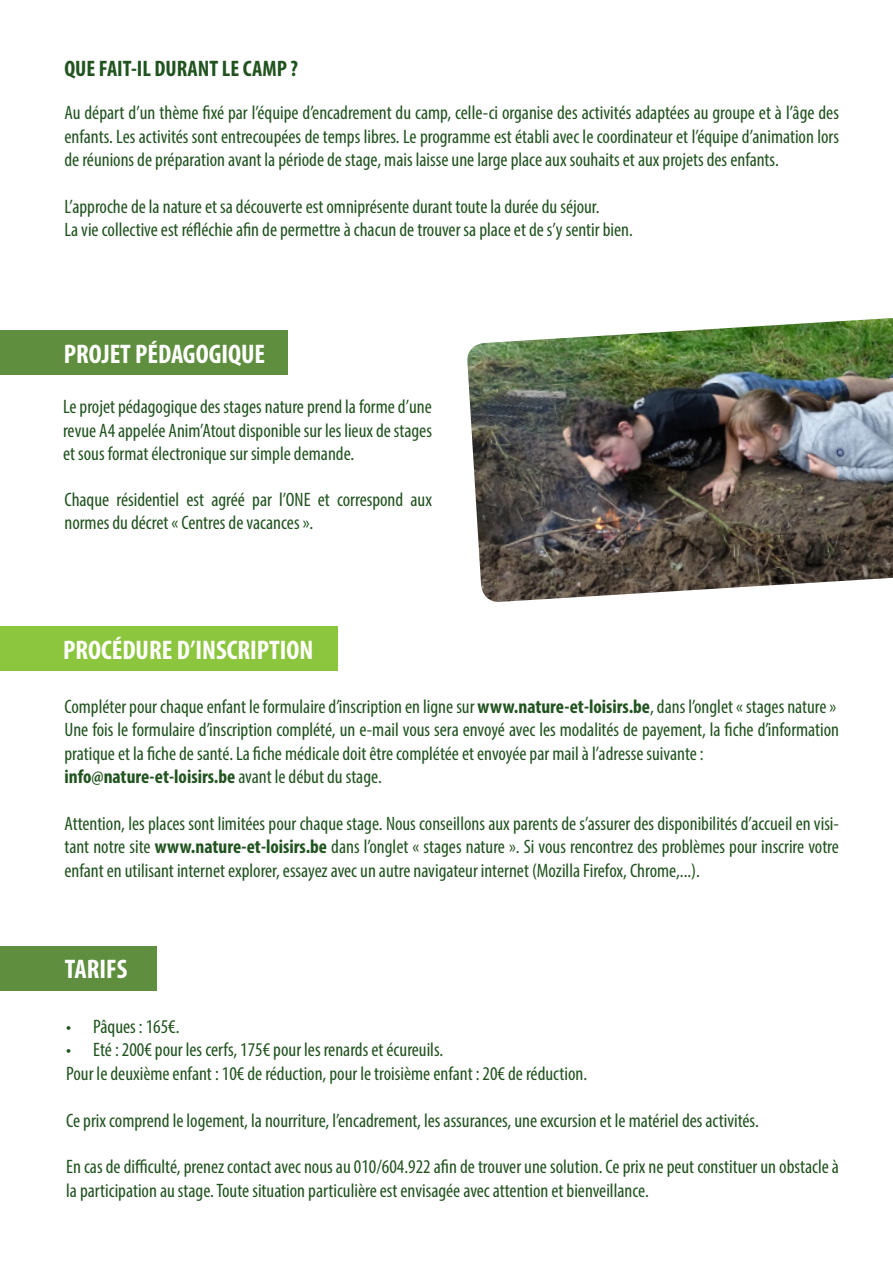
<style>
.page{position:relative;width:893px;height:1263px;background:#fff}
.page>*{position:absolute;margin:0;border:0;box-sizing:border-box;transform-origin:0 0}
.t1{font:700 condensed 27px "Myriad Pro";color:#fff}
.t2{font:700 condensed 22.5px "Myriad Pro";color:#21531f}
.t3{font:condensed 19.5px/23.4px "Myriad Pro";color:#21531f;text-align:justify}
.t4{font:700 condensed 19.5px "Myriad Pro";color:#21531f}
.s1{font-weight:700}
.s2{font-weight:400}
</style>
<div class="page">
<img style="left:467px;top:318px;width:426px;height:284px">
<div style="left:0;top:626px;width:337px;height:45px;background:#8cc63e"></div>
<div style="left:0;top:330px;width:287px;height:45px;background:#5e8e3e"></div>
<div style="left:0;top:946px;width:157px;height:44px;background:#5e8e3e"></div>
<p class="t2" style="left:64px;top:55px;width:235px">QUE FAIT-IL DURANT LE CAMP ?</p>
<p class="t3" style="left:64px;top:101px;width:776px">Au départ d’un thème fixé par l’équipe d’encadrement du camp, celle-ci organise des activités adaptées au groupe et à l’âge des enfants. Les activités sont entrecoupées de temps libres. Le programme est établi avec le coordinateur et l’équipe d’animation lors de réunions de préparation avant la période de stage, mais laisse une large place aux souhaits et aux projets des enfants.</p>
<p class="t3" style="left:64px;top:195px;width:537px">L’approche de la nature et sa découverte est omniprésente durant toute la durée du séjour.</p>
<p class="t3" style="left:64px;top:218px;width:570px">La vie collective est réfléchie afin de permettre à chacun de trouver sa place et de s’y sentir bien.</p>
<p class="t1" style="left:64px;top:337px;width:203px">PROJET PÉDAGOGIQUE</p>
<p class="t3" style="left:63px;top:395px;width:370px">Le projet pédagogique des stages nature prend la forme d’une revue A4 appelée Anim’Atout disponible sur les lieux de stages et sous format électronique sur simple demande.</p>
<p class="t3" style="left:64px;top:487px;width:369px">Chaque résidentiel est agréé par l’ONE et correspond aux normes du décret « Centres de vacances ».</p>
<p class="t1" style="left:63px;top:633px;width:252px">PROCÉDURE D’INSCRIPTION</p>
<p class="t3" style="left:64px;top:694px;width:774px">Compléter pour chaque enfant le formulaire d’inscription en ligne sur <span class="s1">www.nature-et-loisirs.be</span>, dans l’onglet « stages nature »</p>
<p class="t3" style="left:64px;top:718px;width:776px">Une fois le formulaire d’inscription complété, un e-mail vous sera envoyé avec les modalités de payement, la fiche d’information pratique et la fiche de santé. La fiche médicale doit être complétée et envoyée par mail à l’adresse suivante :</p>
<p class="t4" style="left:64px;top:764px;width:319px">info@nature-et-loisirs.be <span class="s2">avant le début du stage.</span></p>
<p class="t3" style="left:64px;top:811px;width:776px">Attention, les places sont limitées pour chaque stage. Nous conseillons aux parents de s’assurer des disponibilités d’accueil en visi&shy;tant notre site <span class="s1">www.nature-et-loisirs.be</span> dans l’onglet « stages nature ». Si vous rencontrez des problèmes pour inscrire votre enfant en utilisant internet explorer, essayez avec un autre navigateur internet (Mozilla Firefox, Chrome,...).</p>
<p class="t1" style="left:65px;top:952px;width:64px">TARIFS</p>
<p class="t3" style="left:66px;top:1015px;width:115px">• Pâques : 165€.</p>
<p class="t3" style="left:66px;top:1038px;width:378px">• Eté : 200€ pour les cerfs, 175€ pour les renards et écureuils.</p>
<p class="t3" style="left:66px;top:1061px;width:522px">Pour le deuxième enfant : 10€ de réduction, pour le troisième enfant : 20€ de réduction.</p>
<p class="t3" style="left:66px;top:1108px;width:694px">Ce prix comprend le logement, la nourriture, l’encadrement, les assurances, une excursion et le matériel des activités.</p>
<p class="t3" style="left:66px;top:1155px;width:774px">En cas de difficulté, prenez contact avec nous au 010/604.922 afin de trouver une solution. Ce prix ne peut constituer un obstacle à la participation au stage. Toute situation particulière est envisagée avec attention et bienveillance.</p>
</div>
